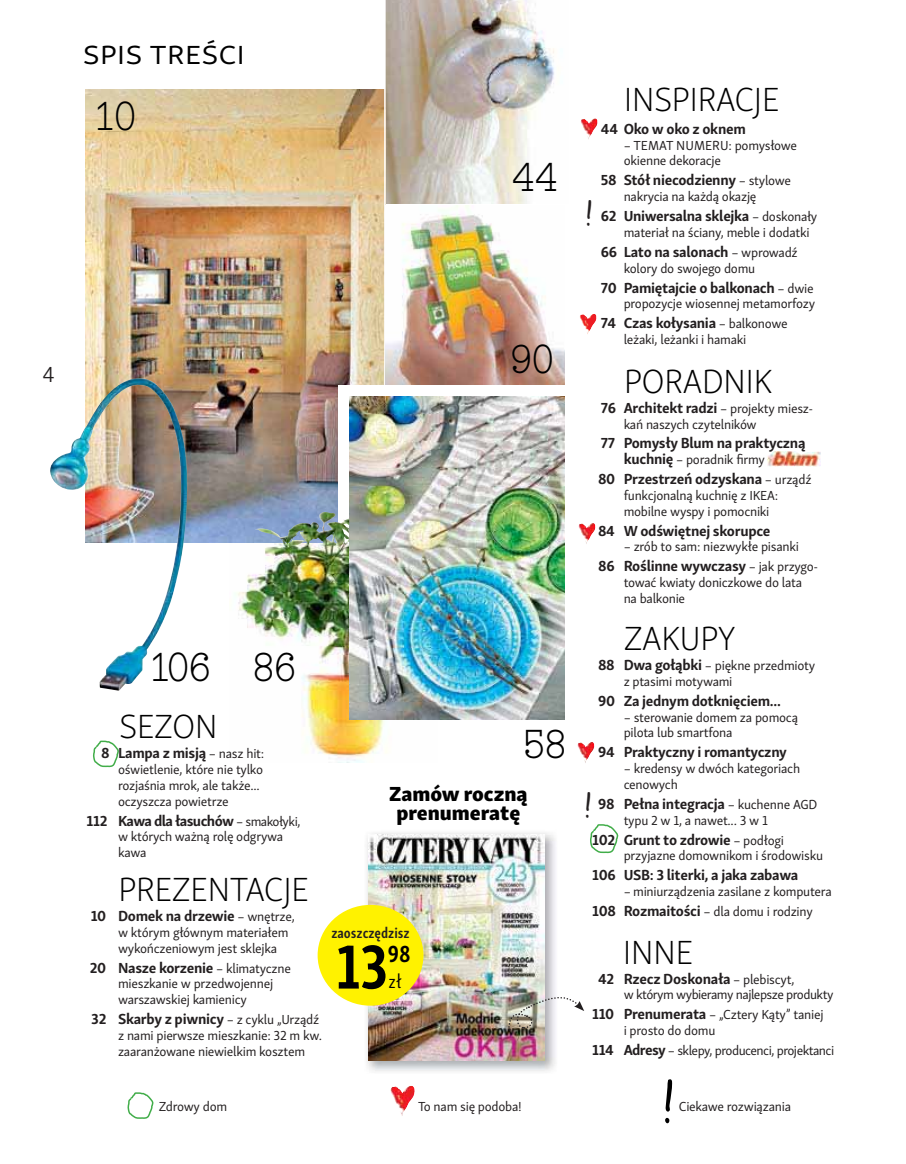
<style>
.page{position:relative;width:906px;height:1164px;background:#fff}
.page>*{position:absolute;margin:0;border:0;box-sizing:border-box;transform-origin:0 0}
.t1{font:700 64.05px "Skolar Sans Cp";color:#000}
.t2{font:700 51px "Marydale";color:#000}
.t3{font:38.25px "Esfera NF";color:#000}
.t4{font:34.5px "Skolar Sans El";letter-spacing:-.02em;color:#000}
.t5{font:700 30px "Marydale";color:#231f20}
.t6{font:27px "Skolar Sans Ex";letter-spacing:.02em;color:#000}
.t7{font:700 24px "Skolar Sans Cp";color:#000}
.t8{font:300 22.5px "Skolar Sans";color:#231f20}
.t9{font:21px/19.5px "Skolar Sans Eb";color:#000;text-align:center}
.t10{font:19.5px "Skolar Sans Cp";color:#000}
.t11{font:700 15px "Skolar Sans";letter-spacing:-.02em;color:#231f20}
.t12{font:700 15px "Skolar Sans";letter-spacing:-.04em;color:#231f20}
.t13{font:700 15px "Skolar Sans Cp";color:#231f20}
.t14{font:13.5px/15.8px "Skolar Sans";letter-spacing:-.02em;color:#231f20}
.t15{font:13.5px/20px "Skolar Sans";letter-spacing:-.04em;color:#231f20}
.s1{font-weight:400;font-size:13.5px}
.s2{font-weight:700;font-size:15px}
</style>
<div class="page">
<img style="left:236px;top:545px;width:151px;height:217px">
<svg style="left:93px;top:740px;width:26px;height:28px"></svg>
<svg style="left:590px;top:824px;width:29px;height:30px"></svg>
<img style="left:578px;top:523px;width:18px;height:21px">
<img style="left:577px;top:742px;width:18px;height:21px">
<img style="left:580px;top:118px;width:18px;height:21px">
<img style="left:580px;top:314px;width:17px;height:20px">
<img style="left:390px;top:1086px;width:25px;height:30px">
<svg style="left:127px;top:1092px;width:27px;height:27px"></svg>
<img style="left:767px;top:451px;width:54px;height:15px">
<hr style="left:441px;top:541px;width:139px;height:2px;background:#fff">
<img style="left:386px;top:0;width:168px;height:204px">
<img style="left:86px;top:89px;width:298px;height:454px">
<img style="left:386px;top:205px;width:178px;height:180px">
<img style="left:366px;top:833px;width:190px;height:238px">
<img style="left:368px;top:834px;width:177px;height:227px">
<div style="left:338px;top:385px;width:231px;height:158px;background:#fff"></div>
<div style="left:318px;top:905px;width:105px;height:101px;background:#fff200;border-radius:50%"></div>
<img style="left:349px;top:396px;width:215px;height:324px">
<svg style="left:507px;top:993px;width:77px;height:38px"></svg>
<img style="left:255px;top:512px;width:94px;height:33px">
<img style="left:50px;top:378px;width:137px;height:313px">
<h3 class="t8" style="left:42px;top:361px;width:14px">4</h3>
<h3 class="t6" style="left:83px;top:39px;width:163px">SPIS TREŚCI</h3>
<h3 class="t3" style="left:94px;top:91px;width:43px">10</h3>
<h3 class="t3" style="left:513px;top:152px;width:46px">44</h3>
<h3 class="t3" style="left:511px;top:334px;width:45px">90</h3>
<h3 class="t3" style="left:150px;top:642px;width:62px">106</h3>
<h3 class="t3" style="left:253px;top:641px;width:45px">86</h3>
<h3 class="t4" style="left:119px;top:706px;width:100px">SEZON</h3>
<p class="t11" style="left:101px;top:747px;width:165px">8 Lampa z misją <span class="s1">– nasz hit:</span></p>
<p class="t14" style="left:118px;top:763px;width:146px">oświetlenie, które nie tylko rozjaśnia mrok, ale także... oczyszcza powietrze</p>
<p class="t12" style="left:87px;top:814px;width:215px">112 Kawa dla łasuchów <span class="s1">– smakołyki,</span></p>
<p class="t14" style="left:118px;top:830px;width:167px">w których ważną rolę odgrywa kawa</p>
<h3 class="t4" style="left:118px;top:869px;width:193px">PREZENTACJE</h3>
<p class="t11" style="left:91px;top:910px;width:206px">10 Domek na drzewie <span class="s1">– wnętrze,</span></p>
<p class="t14" style="left:118px;top:925px;width:172px">w którym głównym materiałem wykończeniowym jest sklejka</p>
<p class="t11" style="left:90px;top:961px;width:203px">20 Nasze korzenie <span class="s1">– klimatyczne</span></p>
<p class="t14" style="left:118px;top:977px;width:157px">mieszkanie w przedwojennej warszawskiej kamienicy</p>
<p class="t11" style="left:91px;top:1013px;width:230px">32 Skarby z piwnicy <span class="s1">– z cyklu „Urządź</span></p>
<p class="t14" style="left:118px;top:1028px;width:205px">z nami pierwsze mieszkanie: 32 m kw. zaaranżowane niewielkim kosztem</p>
<h3 class="t3" style="left:523px;top:718px;width:45px">58</h3>
<h3 class="t9" style="left:389px;top:784px;width:140px">Zamów roczną prenumeratę</h3>
<p class="t13" style="left:331px;top:924px;width:80px">zaoszczędzisz</p>
<h1 class="t1" style="left:336px;top:929px;width:54px">13</h1>
<h3 class="t7" style="left:388px;top:940px;width:24px">98</h3>
<h3 class="t10" style="left:389px;top:970px;width:14px">zł</h3>
<h3 class="t4" style="left:624px;top:79px;width:158px">INSPIRACJE</h3>
<p class="t11" style="left:601px;top:122px;width:146px">44 Oko w oko z oknem</p>
<p class="t14" style="left:624px;top:138px;width:175px">– TEMAT NUMERU: pomysłowe okienne dekoracje</p>
<p class="t11" style="left:601px;top:174px;width:192px">58 Stół niecodzienny <span class="s1">– stylowe</span></p>
<p class="t14" style="left:624px;top:190px;width:134px">nakrycia na każdą okazję</p>
<p class="t11" style="left:601px;top:210px;width:218px">62 Uniwersalna sklejka <span class="s1">– doskonały</span></p>
<p class="t14" style="left:624px;top:225px;width:187px">materiał na ściany, meble i dodatki</p>
<p class="t11" style="left:601px;top:245px;width:198px">66 Lato na salonach <span class="s1">– wprowadź</span></p>
<p class="t14" style="left:624px;top:261px;width:133px">kolory do swojego domu</p>
<p class="t11" style="left:601px;top:281px;width:214px">70 Pamiętajcie o balkonach <span class="s1">– dwie</span></p>
<p class="t14" style="left:624px;top:297px;width:193px">propozycje wiosennej metamorfozy</p>
<p class="t11" style="left:601px;top:317px;width:188px">74 Czas kołysania <span class="s1">– balkonowe</span></p>
<p class="t14" style="left:624px;top:333px;width:124px">leżaki, leżanki i hamaki</p>
<h3 class="t4" style="left:624px;top:361px;width:151px">PORADNIK</h3>
<p class="t11" style="left:601px;top:401px;width:214px">76 Architekt radzi <span class="s1">– projekty miesz-</span></p>
<p class="t14" style="left:624px;top:417px;width:135px">kań naszych czytelników</p>
<p class="t11" style="left:601px;top:437px;width:206px">77 Pomysły Blum na praktyczną</p>
<p class="t14" style="left:624px;top:453px;width:143px"><span class="s2">kuchnię</span> – poradnik firmy</p>
<p class="t11" style="left:598px;top:473px;width:215px">80 Przestrzeń odzyskana <span class="s1">– urządź</span></p>
<p class="t14" style="left:624px;top:488px;width:156px">funkcjonalną kuchnię z IKEA: mobilne wyspy i pomocniki</p>
<p class="t11" style="left:598px;top:524px;width:174px">84 W odświętnej skorupce</p>
<p class="t14" style="left:624px;top:540px;width:177px">– zrób to sam: niezwykłe pisanki</p>
<p class="t11" style="left:598px;top:560px;width:222px">86 Roślinne wywczasy <span class="s1">– jak przygo-</span></p>
<p class="t14" style="left:624px;top:576px;width:180px">tować kwiaty doniczkowe do lata na balkonie</p>
<h3 class="t4" style="left:624px;top:618px;width:113px">ZAKUPY</h3>
<p class="t14" style="left:624px;top:659px;width:193px;text-indent:-26px"><span class="s2">88 Dwa gołąbki</span> – piękne przedmioty z ptasimi motywami</p>
<p class="t11" style="left:598px;top:694px;width:184px">90 Za jednym dotknięciem...</p>
<p class="t14" style="left:624px;top:710px;width:176px">– sterowanie domem za pomocą pilota lub smartfona</p>
<p class="t11" style="left:598px;top:746px;width:190px">94 Praktyczny i romantyczny</p>
<p class="t14" style="left:624px;top:762px;width:178px">– kredensy w dwóch kategoriach cenowych</p>
<p class="t11" style="left:598px;top:797px;width:221px">98 Pełna integracja <span class="s1">– kuchenne AGD</span></p>
<p class="t14" style="left:624px;top:813px;width:146px">typu 2 w 1, a nawet... 3 w 1</p>
<p class="t11" style="left:592px;top:833px;width:193px">102 Grunt to zdrowie <span class="s1">– podłogi</span></p>
<p class="t14" style="left:624px;top:849px;width:201px">przyjazne domownikom i środowisku</p>
<p class="t11" style="left:592px;top:869px;width:208px">106 USB: 3 literki, a jaka zabawa</p>
<p class="t14" style="left:592px;top:882px;width:241px;line-height:20px;text-indent:31px">– miniurządzenia zasilane z komputera<br><span class="s2">108 Rozmaitości</span> – dla domu i rodziny</p>
<h3 class="t4" style="left:623px;top:932px;width:72px">INNE</h3>
<p class="t11" style="left:598px;top:972px;width:198px">42 Rzecz Doskonała <span class="s1">– plebiscyt,</span></p>
<p class="t15" style="left:592px;top:986px;width:243px;text-indent:31px">w którym wybieramy najlepsze produkty<br><span class="s2">110 Prenumerata</span> – „Cztery Kąty” taniej</p>
<p class="t15" style="left:592px;top:1021px;width:244px;text-indent:31px">i prosto do domu<br><span class="s2">114 Adresy</span> – sklepy, producenci, projektanci</p>
<h3 class="t5" style="left:585px;top:194px;width:10px">!</h3>
<h3 class="t5" style="left:584px;top:786px;width:10px">!</h3>
<h2 class="t2" style="left:661px;top:1069px;width:16px">!</h2>
<p class="t14" style="left:159px;top:1099px;width:70px">Zdrowy dom</p>
<p class="t14" style="left:418px;top:1099px;width:105px">To nam się podoba!</p>
<p class="t14" style="left:679px;top:1099px;width:114px">Ciekawe rozwiązania</p>
</div>
